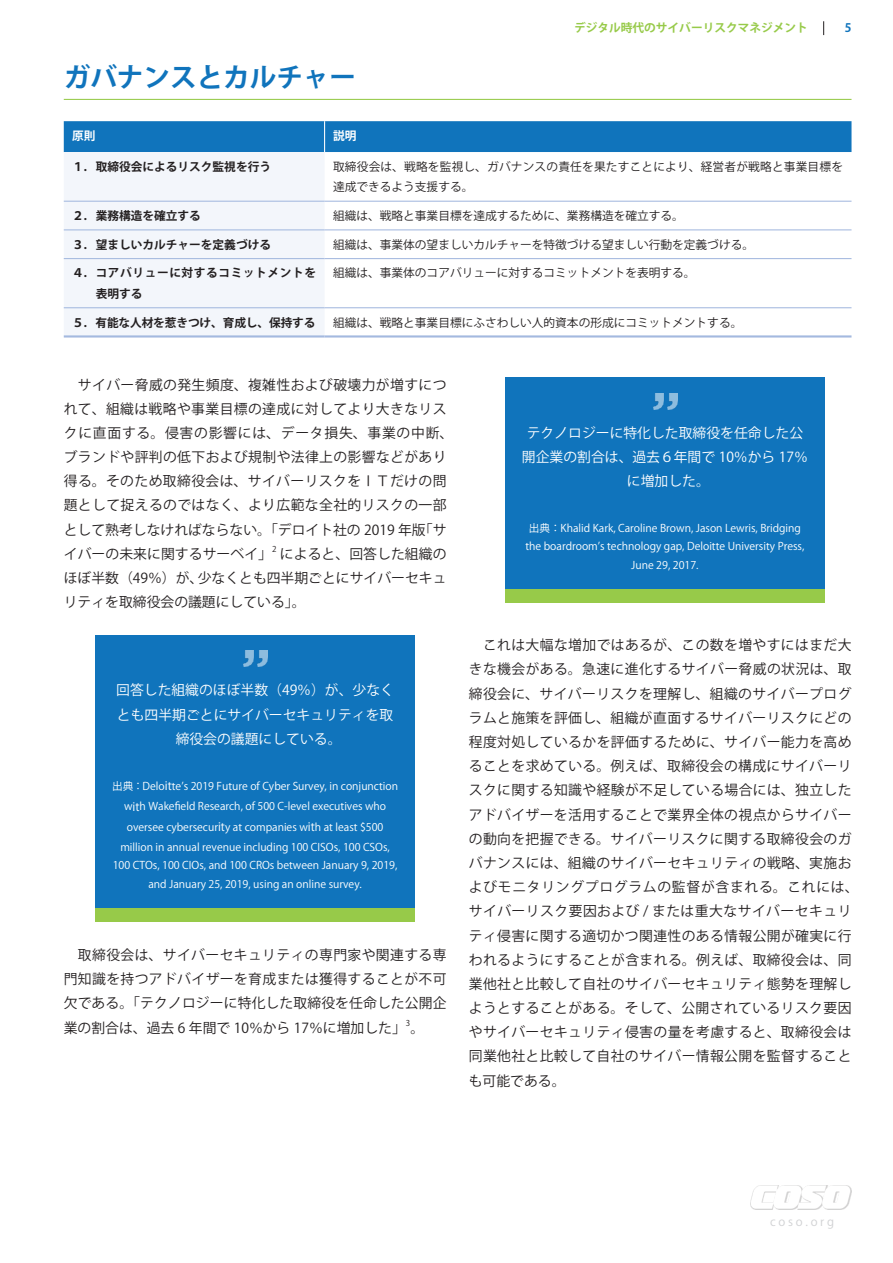
<style>
.page{position:relative;width:893px;height:1263px;background:#fff}
.page>*{position:absolute;margin:0;border:0;box-sizing:border-box;transform-origin:0 0}
.見出し{font:700 26.55px "Koz Go Pr 6 N";color:#1074bc}
.本文{font:13.8px/24.2px "Koz Go Pr 6 N";letter-spacing:.03em;color:#231f20}
.本文-2{font:13.8px/24.2px "Koz Go Pr 6 N";color:#fff;text-align:center}
.t1{font:11.7px/20.4px "Koz Go Pr 6 N";color:#231f20}
.t2{font:700 11.7px "Koz Go Pr 6 N";color:#231f20}
.t3{font:700 11.7px/20.4px "Koz Go Pr 6 N";letter-spacing:.05em;color:#231f20}
.t4{font:700 11.7px "Koz Go Pr 6 N";color:#97ca49}
.t5{font:11.7px "Koz Go Pr 6 N";color:#d1d2d4}
.t6{font:700 11.7px "Koz Go Pr 6 N";color:#fff}
.t7{font:700 11.7px "Koz Go Pr 6 N";color:#1074bc}
.本文-3{font:10.65px/20.2px "Koz Go Pr 6 N";color:#fff;text-align:center}
.本文-4{font:8.1px "Koz Go Pr 6 N";color:#231f20}
.s1{font-size:11.7px}
</style>
<div class="page">
<svg style="left:823px;top:21px;width:1px;height:14px"></svg>
<img style="left:750px;top:1186px;width:101px;height:23px">
<hr style="left:64px;top:99px;width:787px;height:1px;background:#97ca49">
<div style="left:64px;top:121px;width:787px;height:31px;background:#1074bc"></div>
<div style="left:64px;top:152px;width:261px;height:183px;background:#f3f6fb"></div>
<hr style="left:325px;top:201px;width:526px;height:1px;background:#a4b9df">
<hr style="left:325px;top:335px;width:526px;height:3px;background:#a4b9df">
<hr style="left:64px;top:201px;width:261px;height:1px;background:#a4b9df">
<hr style="left:64px;top:335px;width:261px;height:3px;background:#a4b9df">
<hr style="left:324px;top:121px;width:1px;height:31px;background:#fff">
<hr style="left:64px;top:229px;width:261px;height:1px;background:#a4b9df">
<hr style="left:325px;top:229px;width:526px;height:1px;background:#a4b9df">
<hr style="left:64px;top:258px;width:261px;height:1px;background:#a4b9df">
<hr style="left:325px;top:258px;width:526px;height:1px;background:#a4b9df">
<hr style="left:64px;top:307px;width:261px;height:1px;background:#a4b9df">
<hr style="left:325px;top:307px;width:526px;height:1px;background:#a4b9df">
<div style="left:95px;top:635px;width:320px;height:273px;background:#1074bc"></div>
<div style="left:95px;top:908px;width:320px;height:14px;background:#97ca49"></div>
<img style="left:244px;top:651px;width:24px;height:16px">
<div style="left:505px;top:377px;width:320px;height:212px;background:#1074bc"></div>
<div style="left:505px;top:589px;width:320px;height:14px;background:#97ca49"></div>
<img style="left:653px;top:393px;width:24px;height:16px">
<p class="見出し" style="left:64px;top:62px;width:294px">ガバナンスとカルチャー</p>
<p class="t4" style="left:574px;top:21px;width:235px">デジタル時代のサイバーリスクマネジメント</p>
<p class="t7" style="left:845px;top:21px;width:8px">5</p>
<p class="t6" style="left:72px;top:129px;width:25px">原則</p>
<p class="t6" style="left:333px;top:129px;width:25px">説明</p>
<p class="t2" style="left:72px;top:160px;width:200px">１．取締役会によるリスク監視を行う</p>
<p class="t1" style="left:333px;top:157px;width:511px">取締役会は、戦略を監視し、ガバナンスの責任を果たすことにより、経営者が戦略と事業目標を達成できるよう支援する。</p>
<p class="t2" style="left:72px;top:209px;width:130px">２．業務構造を確立する</p>
<p class="t1" style="left:333px;top:206px;width:352px">組織は、戦略と事業目標を達成するために、業務構造を確立する。</p>
<p class="t2" style="left:72px;top:238px;width:200px">３．望ましいカルチャーを定義づける</p>
<p class="t1" style="left:333px;top:234px;width:422px">組織は、事業体の望ましいカルチャーを特徴づける望ましい行動を定義づける。</p>
<p class="t3" style="left:96px;top:263px;width:222px;text-indent:-23px">４．コアバリューに対するコミットメントを表明する</p>
<p class="t1" style="left:333px;top:263px;width:364px">組織は、事業体のコアバリューに対するコミットメントを表明する。</p>
<p class="t2" style="left:72px;top:316px;width:245px">５．有能な人材を惹きつけ、育成し、保持する</p>
<p class="t1" style="left:333px;top:312px;width:411px">組織は、戦略と事業目標にふさわしい人的資本の形成にコミットメントする。</p>
<p class="本文" style="left:64px;top:373px;width:391px">　サイバー脅威の発生頻度、複雑性および破壊力が増すにつれて、組織は戦略や事業目標の達成に対してより大きなリスクに直面する。侵害の影響には、データ損失、事業の中断、ブランドや評判の低下および規制や法律上の影響などがあり得る。そのため取締役会は、サイバーリスクをＩＴだけの問題として捉えるのではなく、より広範な全社的リスクの一部として熟考しなければならない。「デロイト社の 2019 年版「サイバーの未来に関するサーベイ」</p>
<p class="本文-4" style="left:272px;top:544px;width:6px">2</p>
<p class="本文" style="left:64px;top:542px;width:384px;text-align:justify;text-indent:216px">によると、回答した組織のほぼ半数（49％）が、少なくとも四半期ごとにサイバーセキュリティを取締役会の議題にしている」。</p>
<p class="本文-2" style="left:116px;top:679px;width:279px">回答した組織のほぼ半数（49％）が、少なくとも四半期ごとにサイバーセキュリティを取締役会の議題にしている。</p>
<p class="本文-3" style="left:112px;top:776px;width:287px">出典：Delo<span class="s1">it</span>te’s 2019 Future of Cyber Survey, in conjunction w<span class="s1">it</span>h Wakefield Research, of 500 C-level executives who oversee cybersecur<span class="s1">it</span>y at companies w<span class="s1">it</span>h at least $500 million in annual revenue including 100 CISOs, 100 CSOs,</p>
<p class="本文-3" style="left:113px;top:856px;width:286px;line-height:18.6px">100 CTOs, 100 CIOs, and 100 CROs between January 9, 2019, and January 25, 2019, using an online survey.</p>
<p class="本文" style="left:64px;top:943px;width:384px;text-align:justify">　取締役会は、サイバーセキュリティの専門家や関連する専門知識を持つアドバイザーを育成または獲得することが不可欠である。「テクノロジーに特化した取締役を任命した公開企業の割合は、過去 6 年間で 10％から 17％に増加した」。</p>
<p class="本文-4" style="left:406px;top:1018px;width:6px">3</p>
<p class="本文-2" style="left:522px;top:421px;width:287px">テクノロジーに特化した取締役を任命した公開企業の割合は、過去６年間で 10％から 17％に増加した。</p>
<p class="本文-3" style="left:525px;top:519px;width:281px;line-height:18.6px">出典： Khalid Kark, Caroline Brown, Jason Lewris, Bridging the boardroom’s technology gap, Deloitte University Press,<br>June 29, 2017.</p>
<p class="本文" style="left:469px;top:633px;width:391px">　これは大幅な増加ではあるが、この数を増やすにはまだ大きな機会がある。急速に進化するサイバー脅威の状況は、取締役会に、サイバーリスクを理解し、組織のサイバープログラムと施策を評価し、組織が直面するサイバーリスクにどの程度対処しているかを評価するために、サイバー能力を高めることを求めている。例えば、取締役会の構成にサイバーリスクに関する知識や経験が不足している場合には、独立したアドバイザーを活用することで業界全体の視点からサイバーの動向を把握できる。サイバーリスクに関する取締役会のガバナンスには、組織のサイバーセキュリティの戦略、実施およびモニタリングプログラムの監督が含まれる。これには、サイバーリスク要因および / または重大なサイバーセキュリティ侵害に関する適切かつ関連性のある情報公開が確実に行われるようにすることが含まれる。例えば、取締役会は、同業他社と比較して自社のサイバーセキュリティ態勢を理解しようとすることがある。そして、公開されているリスク要因やサイバーセキュリティ侵害の量を考慮すると、取締役会は同業他社と比較して自社のサイバー情報公開を監督することも可能である。</p>
<p class="t5" style="left:770px;top:1215px;width:65px">c o s o . o r g</p>
</div>
